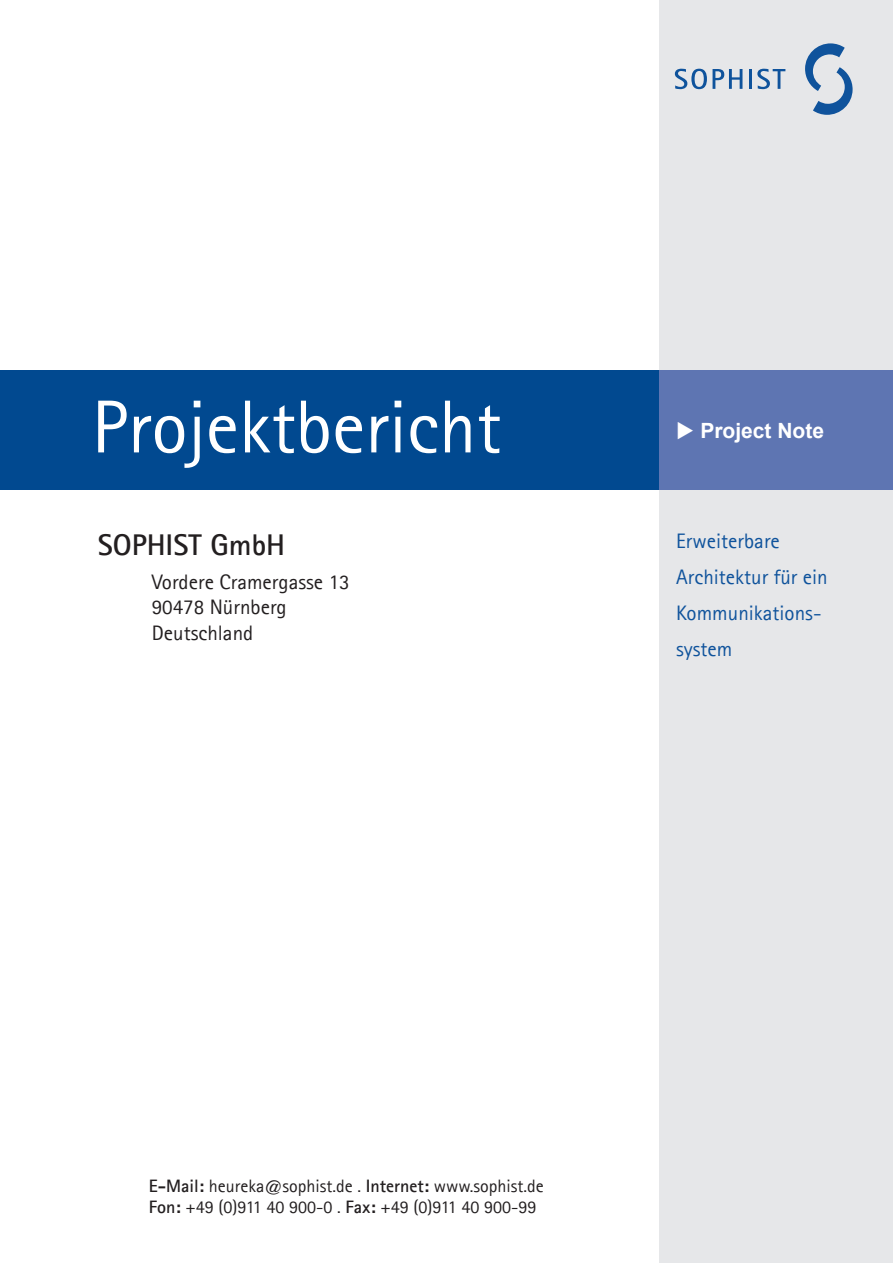
<style>
.page{position:relative;width:893px;height:1263px;background:#fff}
.page>*{position:absolute;margin:0;border:0;box-sizing:border-box;transform-origin:0 0}
.t1{font:75px "Agfa Rotis Sans Serif";color:#fff}
.t2{font:700 30px "Agfa Rotis Sans Serif";color:#231f20}
.Absatzformat_2{font:21px/36px "Agfa Rotis Sans Serif";color:#0f539c}
.t3{font:21px/25.5px "Agfa Rotis Sans Serif";color:#231f20}
.SOPHIST_Standard{font:700 21px "Arial";color:#fff}
.t4{font:18px "Agfa Rotis Sans Serif";color:#231f20}
.s1{font-weight:700}
</style>
<div class="page">
<div style="left:659px;top:0;width:234px;height:1263px;background:#e6e7e9"></div>
<div style="left:0;top:370px;width:893px;height:119px;background:#014990"></div>
<div style="left:659px;top:370px;width:234px;height:119px;background:#5e75b2"></div>
<svg style="left:675px;top:69px;width:67px;height:20px"></svg>
<hr style="left:749px;top:69px;width:3px;height:20px;background:#0f539c">
<svg style="left:757px;top:69px;width:28px;height:20px"></svg>
<svg style="left:805px;top:43px;width:48px;height:72px"></svg>
<p class="t1" style="left:92px;top:383px;width:411px">Projektbericht</p>
<p class="t2" style="left:98px;top:526px;width:189px">SOPHIST GmbH</p>
<p class="t3" style="left:152px;top:569px;width:199px">Vordere Cramergasse 13</p>
<p class="t3" style="left:152px;top:594px;width:136px">90478 Nürnberg<br>Deutschland</p>
<p class="SOPHIST_Standard" style="left:676px;top:416px;width:149px">◆ Project Note</p>
<p class="Absatzformat_2" style="left:676px;top:523px;width:105px">Erweiterbare</p>
<p class="Absatzformat_2" style="left:676px;top:559px;width:153px">Architektur für ein<br>Kommunikations&shy;system</p>
<p class="t4" style="left:149px;top:1175px;width:396px"><span class="s1">E-Mail:</span> heureka@sophist.de . <span class="s1">Internet:</span> www.sophist.de</p>
<p class="t4" style="left:149px;top:1196px;width:389px"><span class="s1">Fon:</span> +49 (0)911 40 900-0 . <span class="s1">Fax:</span> +49 (0)911 40 900-99</p>
</div>
